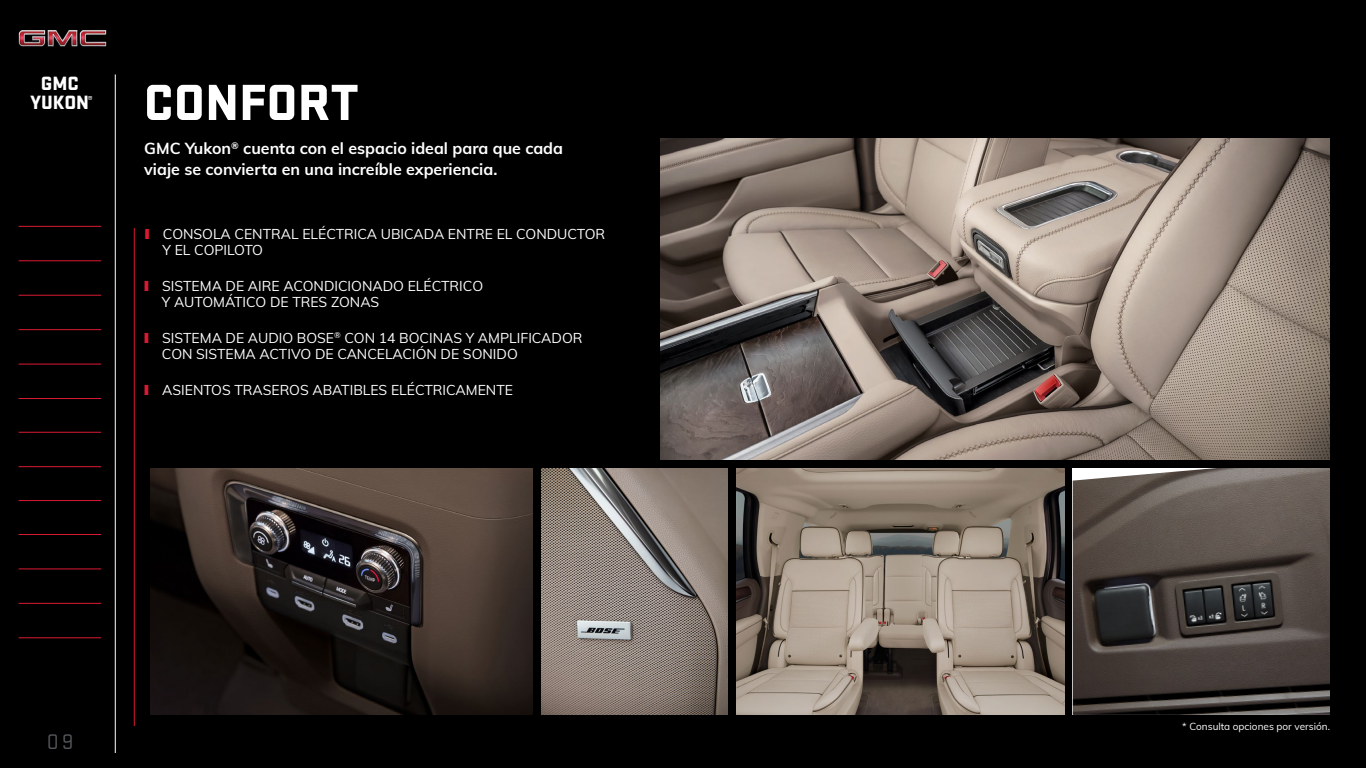
<style>
.page{position:relative;width:1366px;height:768px;background:#000}
.page>*{position:absolute;margin:0;border:0;box-sizing:border-box;transform-origin:0 0}
.t1{font:900 52.8px "Stratum GMC";color:#fff}
.t2{font:22px "Stratum GMC";color:#54565b}
.t3{font:900 20px/19px "Stratum GMC";color:#fff;text-align:center}
.t4{font:700 16px/21px "Muli";color:#fff}
.t5{font:14px/16px "Muli";color:#fff}
.t6{font:10px "Muli";color:#fff}
.t7{font:900 9px "Stratum GMC";color:#fff}
.s1{font-weight:900;color:#da1a32}
</style>
<div class="page">
<img style="left:18px;top:30px;width:89px;height:17px">
<hr style="left:19px;top:261px;width:82px;height:1px;background:#da1a32">
<hr style="left:19px;top:226px;width:82px;height:1px;background:#da1a32">
<hr style="left:19px;top:295px;width:82px;height:1px;background:#da1a32">
<hr style="left:19px;top:329px;width:82px;height:1px;background:#da1a32">
<hr style="left:19px;top:364px;width:82px;height:1px;background:#da1a32">
<hr style="left:19px;top:398px;width:82px;height:1px;background:#da1a32">
<hr style="left:19px;top:432px;width:82px;height:1px;background:#da1a32">
<hr style="left:19px;top:466px;width:82px;height:1px;background:#da1a32">
<hr style="left:19px;top:500px;width:82px;height:1px;background:#da1a32">
<hr style="left:19px;top:534px;width:82px;height:1px;background:#da1a32">
<hr style="left:19px;top:569px;width:82px;height:1px;background:#da1a32">
<hr style="left:19px;top:603px;width:82px;height:1px;background:#da1a32">
<hr style="left:19px;top:638px;width:82px;height:1px;background:#da1a32">
<hr style="left:115px;top:74px;width:1px;height:679px;background:#fff">
<hr style="left:134px;top:228px;width:1px;height:498px;background:#da1a32">
<img style="left:660px;top:138px;width:670px;height:322px">
<img style="left:1073px;top:468px;width:257px;height:247px">
<img style="left:541px;top:468px;width:187px;height:247px">
<img style="left:736px;top:468px;width:329px;height:247px">
<img style="left:150px;top:468px;width:382px;height:247px">
<h3 class="t3" style="left:31px;top:72px;width:60px">GMC<br>YUKON</h3>
<p class="t7" style="left:88px;top:92px;width:6px">®</p>
<h1 class="t1" style="left:144px;top:64px;width:217px">CONFORT</h1>
<p class="t4" style="left:144px;top:137px;width:420px">GMC Yukon<sup>®</sup> cuenta con el espacio ideal para que cada viaje se convierta en una increíble experiencia.</p>
<p class="t5" style="left:163px;top:225px;width:444px;text-indent:-18px"><span class="s1">I</span> CONSOLA CENTRAL ELÉCTRICA UBICADA ENTRE EL CONDUCTOR<br>Y EL COPILOTO</p>
<p class="t5" style="left:162px;top:277px;width:323px;text-indent:-18px"><span class="s1">I</span> SISTEMA DE AIRE ACONDICIONADO ELÉCTRICO<br>Y AUTOMÁTICO DE TRES ZONAS</p>
<p class="t5" style="left:162px;top:329px;width:422px;text-indent:-18px"><span class="s1">I</span> SISTEMA DE AUDIO BOSE<sup>®</sup> CON 14 BOCINAS Y AMPLIFICADOR<br>CON SISTEMA ACTIVO DE CANCELACIÓN DE SONIDO</p>
<p class="t5" style="left:144px;top:381px;width:371px"><span class="s1">I</span> ASIENTOS TRASEROS ABATIBLES ELÉCTRICAMENTE</p>
<h2 class="t2" style="left:47px;top:727px;width:28px">09</h2>
<p class="t6" style="left:1182px;top:719px;width:149px">* Consulta opciones por versión.</p>
</div>
